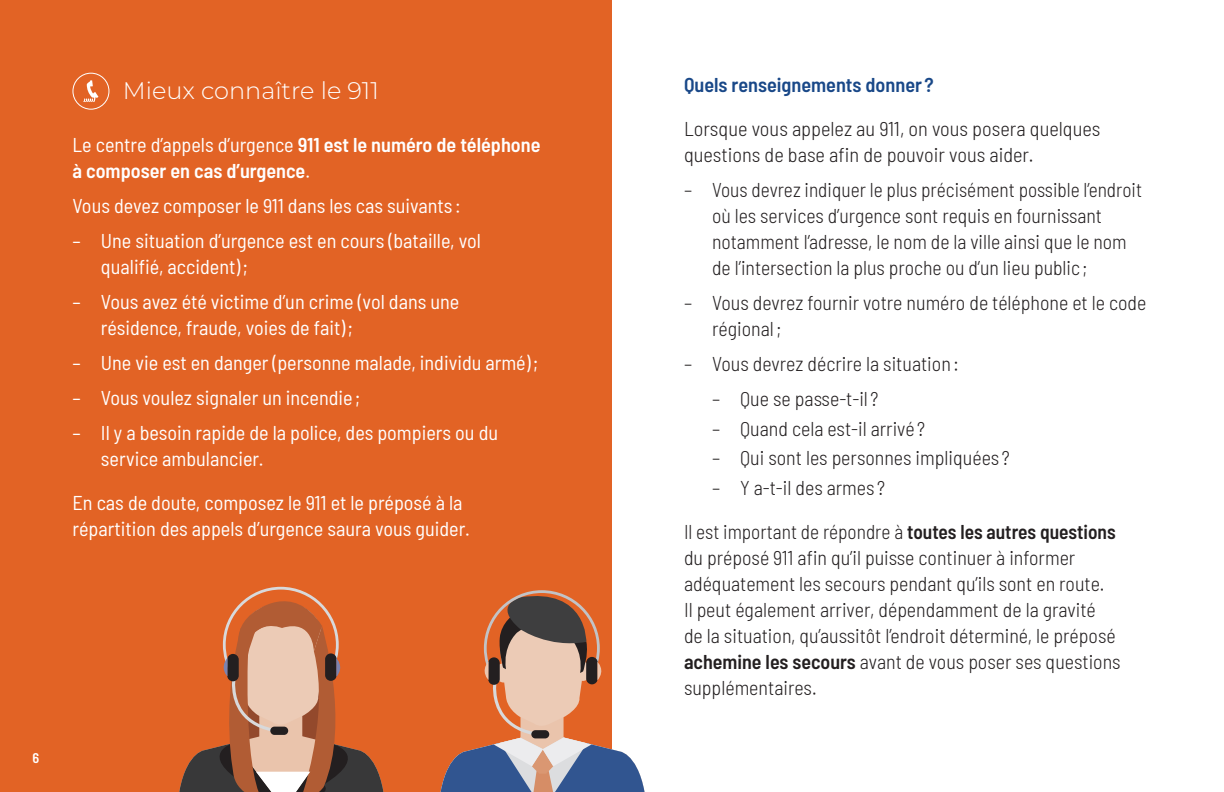
<style>
.page{position:relative;width:1224px;height:792px;background:#fff}
.page>*{position:absolute;margin:0;border:0;box-sizing:border-box;transform-origin:0 0}
.Titre_2_orange{font:300 24px "Montserrat";color:#fff}
.texte_courant_noir{font:300 semi-condensed 20px/26px "Barlow";color:#231f20}
.texte_courant_blanc{font:semi-condensed 20px/26px "Barlow";color:#fff}
.texte_courant_blanc-2{font:600 semi-condensed 20px/26px "Barlow";color:#fff}
.Titre_3_bleu{font:600 semi-condensed 20px "Barlow";color:#194888}
.t1{font:600 semi-condensed 14px "Barlow";color:#fff}
.s1{font-weight:400}
.s2{font-weight:600}
</style>
<div class="page">
<div style="left:0;top:0;width:612px;height:792px;background:#e26325"></div>
<div style="left:72px;top:73px;width:37px;height:37px;border:1px solid #fff;border-radius:50%"></div>
<svg style="left:179px;top:586px;width:205px;height:206px"></svg>
<div style="left:270px;top:727px;width:18px;height:8px;background:#231f20;border-radius:4px"></div>
<svg style="left:440px;top:590px;width:205px;height:202px"></svg>
<div style="left:531px;top:730px;width:18px;height:8px;background:#231f20;border-radius:4px"></div>
<svg style="left:83px;top:80px;width:15px;height:22px"></svg>
<p class="Titre_2_orange" style="left:123px;top:74px;width:258px">Mieux connaître le 911</p>
<p class="texte_courant_blanc-2" style="left:72px;top:130px;width:470px"><span class="s1">Le centre d’appels d’urgence</span> 911 est le numéro de téléphone à composer en cas d’urgence<span class="s1">.</span></p>
<p class="texte_courant_blanc" style="left:72px;top:191px;width:390px">Vous devez composer le 911 dans les cas suivants :</p>
<p class="texte_courant_blanc" style="left:101px;top:226px;width:382px;text-indent:-29px">– Une situation d’urgence est en cours (bataille, vol qualifié, accident);</p>
<p class="texte_courant_blanc" style="left:101px;top:287px;width:360px;text-indent:-29px">– Vous avez été victime d’un crime (vol dans une résidence, fraude, voies de fait);</p>
<p class="texte_courant_blanc" style="left:72px;top:348px;width:467px">– Une vie est en danger (personne malade, individu armé);</p>
<p class="texte_courant_blanc" style="left:72px;top:383px;width:289px">– Vous voulez signaler un incendie ;</p>
<p class="texte_courant_blanc" style="left:101px;top:418px;width:399px;text-indent:-29px">– Il y a besoin rapide de la police, des pompiers ou du service ambulancier.</p>
<p class="texte_courant_blanc" style="left:72px;top:488px;width:399px">En cas de doute, composez le 911 et le préposé à la répartition des appels d’urgence saura vous guider.</p>
<p class="t1" style="left:33px;top:748px;width:8px">6</p>
<p class="Titre_3_bleu" style="left:684px;top:70px;width:251px">Quels renseignements donner ?</p>
<p class="texte_courant_noir" style="left:684px;top:114px;width:418px">Lorsque vous appelez au 911, on vous posera quelques questions de base afin de pouvoir vous aider.</p>
<p class="texte_courant_noir" style="left:712px;top:175px;width:431px;text-indent:-28px">– Vous devrez indiquer le plus précisément possible l’endroit où les services d’urgence sont requis en fournissant notamment l’adresse, le nom de la ville ainsi que le nom de l’intersection la plus proche ou d’un lieu public ;</p>
<p class="texte_courant_noir" style="left:712px;top:288px;width:436px;text-indent:-28px">– Vous devrez fournir votre numéro de téléphone et le code régional ;</p>
<p class="texte_courant_noir" style="left:684px;top:349px;width:276px">– Vous devrez décrire la situation :</p>
<p class="texte_courant_noir" style="left:712px;top:384px;width:168px">– Que se passe-t-il?</p>
<p class="texte_courant_noir" style="left:712px;top:414px;width:215px">– Quand cela est-il arrivé ?</p>
<p class="texte_courant_noir" style="left:712px;top:444px;width:299px">– Qui sont les personnes impliquées ?</p>
<p class="texte_courant_noir" style="left:712px;top:473px;width:174px">– Y a-t-il des armes ?</p>
<p class="texte_courant_noir" style="left:684px;top:517px;width:438px">Il est important de répondre à <span class="s2">toutes les autres questions </span>du préposé 911 afin qu’il puisse continuer à informer adéquatement les secours pendant qu’ils sont en route.<br>Il peut également arriver, dépendamment de la gravité<br>de la situation, qu’aussitôt l’endroit déterminé, le préposé <span class="s2">achemine les secours</span> avant de vous poser ses questions supplémentaires.</p>
</div>
